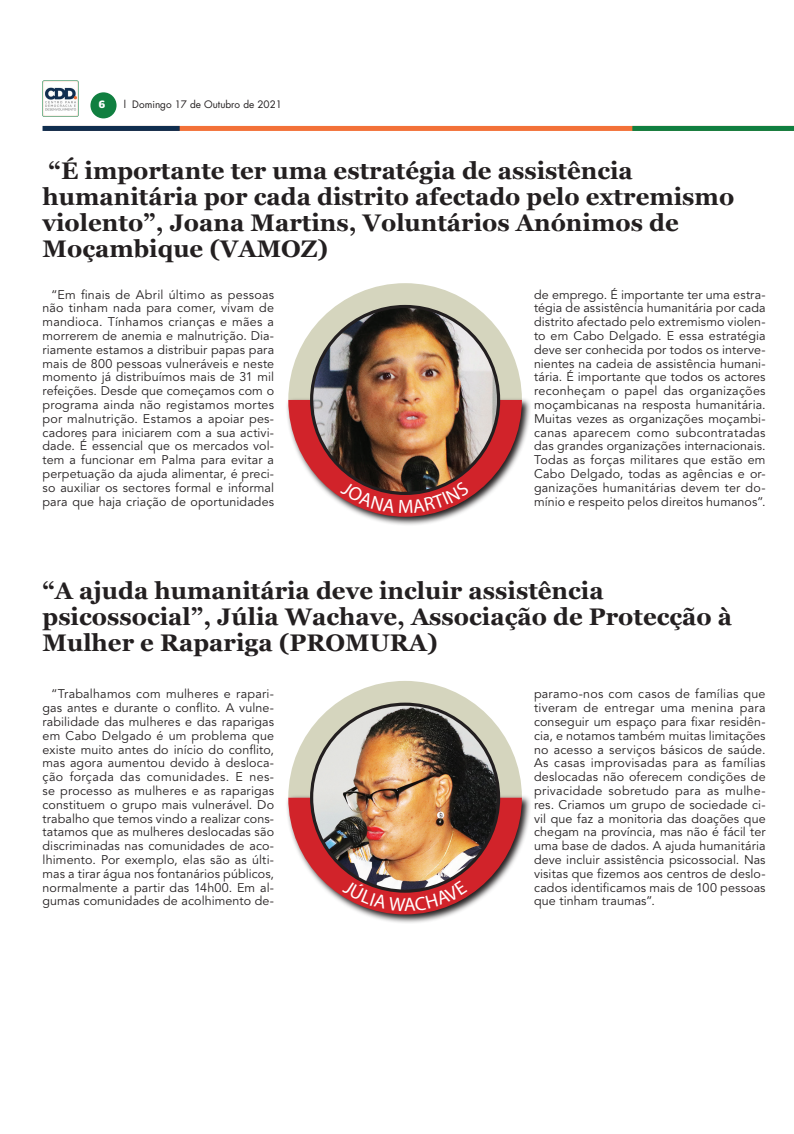
<style>
.page{position:relative;width:794px;height:1134px;background:#fff}
.page>*{position:absolute;margin:0;border:0;box-sizing:border-box;transform-origin:0 0}
.t1{font:700 24px/26px "Georgia";color:#231f20}
.t2{font:12.5px/13.8px "Avenir LT Std";letter-spacing:.005em;color:#231f20;text-align:justify}
.t3{font:10px "Futura LT";color:#231f20}
.t4{font:700 10px "Popular";color:#fff}
</style>
<div class="page">
<div style="left:45px;top:126px;width:749px;height:5px;background:#f37138"></div>
<div style="left:632px;top:126px;width:162px;height:5px;background:#107f40"></div>
<div style="left:43px;top:126px;width:137px;height:5px;background:#102e4f"></div>
<div style="left:90px;top:92px;width:27px;height:26px;background:#107f40;border-radius:50%"></div>
<img style="left:43px;top:81px;width:35px;height:35px">
<svg style="left:287px;top:399px;width:243px;height:126px"></svg>
<svg style="left:287px;top:796px;width:243px;height:127px"></svg>
<img style="left:288px;top:283px;width:234px;height:234px">
<img style="left:288px;top:681px;width:234px;height:233px">
<p class="t4" style="left:99px;top:98px;width:8px">6</p>
<p class="t3" style="left:124px;top:98px;width:160px">l Domingo 17 de Outubro de 2021</p>
<h1 class="t1" style="left:43px;top:158px;width:693px">“É importante ter uma estratégia de assistência humanitária por cada distrito afectado pelo extremismo violento”, Joana Martins, Voluntários Anónimos de Moçambique (VAMOZ)</h1>
<p class="t2" style="left:43px;top:288px;width:233px;text-indent:9px">“Em finais de Abril último as pessoas não tinham nada para comer, vivam de mandioca. Tínhamos crianças e mães a morrerem de anemia e malnutrição. Dia&shy;riamente estamos a distribuir papas para mais de 800 pessoas vulneráveis e neste momento já distribuímos mais de 31 mil refeições. Desde que começamos com o programa ainda não registamos mortes por malnutrição. Estamos a apoiar pes&shy;cadores para iniciarem com a sua activi&shy;dade. É essencial que os mercados vol&shy;tem a funcionar em Palma para evitar a perpetuação da ajuda alimentar, é preci&shy;so auxiliar os sectores formal e informal para que haja criação de oportunidades</p>
<p class="t2" style="left:534px;top:288px;width:233px">de emprego. É importante ter uma estra&shy;tégia de assistência humanitária por cada distrito afectado pelo extremismo violen&shy;to em Cabo Delgado. E essa estratégia deve ser conhecida por todos os interve&shy;nientes na cadeia de assistência humani&shy;tária. É importante que todos os actores reconheçam o papel das organizações moçambicanas na resposta humanitária.<br>Muitas vezes as organizações moçambi&shy;canas aparecem como subcontratadas das grandes organizações internacionais.<br>Todas as forças militares que estão em Cabo Delgado, todas as agências e or&shy;ganizações humanitárias devem ter do&shy;mínio e respeito pelos direitos humanos”.</p>
<h1 class="t1" style="left:43px;top:578px;width:691px">“A ajuda humanitária deve incluir assistência psicossocial”, Júlia Wachave, Associação de Protecção à<br>Mulher e Rapariga (PROMURA)</h1>
<p class="t2" style="left:43px;top:687px;width:233px;text-indent:9px">“Trabalhamos com mulheres e rapari&shy;gas antes e durante o conflito. A vulne&shy;rabilidade das mulheres e das raparigas em Cabo Delgado é um problema que existe muito antes do início do conflito, mas agora aumentou devido à desloca&shy;ção forçada das comunidades. E nes&shy;se processo as mulheres e as raparigas constituem o grupo mais vulnerável. Do trabalho que temos vindo a realizar cons&shy;tatamos que as mulheres deslocadas são discriminadas nas comunidades de aco&shy;lhimento. Por exemplo, elas são as últi&shy;mas a tirar água nos fontanários públicos, normalmente a partir das 14h00. Em al&shy;gumas comunidades de acolhimento de-</p>
<p class="t2" style="left:534px;top:687px;width:233px">paramo-nos com casos de famílias que tiveram de entregar uma menina para conseguir um espaço para fixar residên&shy;cia, e notamos também muitas limitações no acesso a serviços básicos de saúde.<br>As casas improvisadas para as famílias deslocadas não oferecem condições de privacidade sobretudo para as mulhe&shy;res. Criamos um grupo de sociedade ci&shy;vil que faz a monitoria das doações que chegam na província, mas não é fácil ter uma base de dados. A ajuda humanitária deve incluir assistência psicossocial. Nas visitas que fizemos aos centros de deslo&shy;cados identificamos mais de 100 pessoas que tinham traumas”.</p>
</div>
